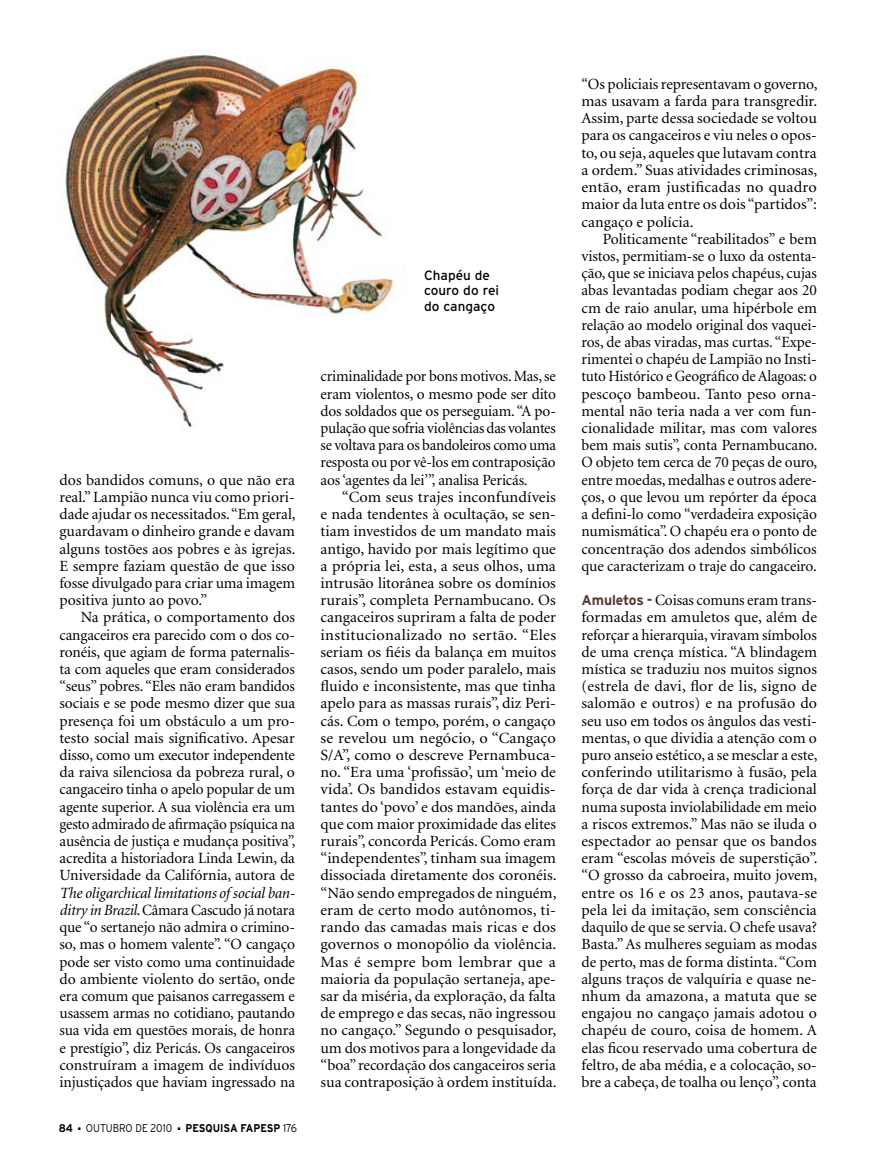
<style>
.page{position:relative;width:885px;height:1170px;background:#fff}
.page>*{position:absolute;margin:0;border:0;box-sizing:border-box;transform-origin:0 0}
.t1{font:15.6px/17.2px "Minion";letter-spacing:-.005em;color:#000;text-align:justify}
.t2{font:15.6px/17.2px "Minion";letter-spacing:-.005em;color:#000;text-align:justify;scale:1.04 1}
.t3{font:13.5px/15.8px "Interstate";color:#000}
.t4{font:700 11.25px "Interstate";color:#000;scale:.9 1}
.t5{font:300 11.25px "Interstate";color:#000;scale:.9 1}
.s1{font-style:italic}
.s2{font-weight:300}
.s3{font-family:"Interstate";font-weight:700;font-size:14.25px;color:#543c32}
</style>
<div class="page">
<img style="left:65px;top:53px;width:340px;height:375px">
<p class="t1" style="left:60px;top:471px;width:237px">dos bandidos comuns, o que não era real.” Lampião nunca viu como priori&shy;dade ajudar os necessitados. “Em geral, guardavam o dinheiro grande e davam alguns tostões aos pobres e às igrejas.<br>E sempre faziam questão de que isso fosse divulgado para criar uma imagem positiva junto ao povo.”</p>
<p class="t1" style="left:60px;top:609px;width:237px;text-indent:21px">Na prática, o comportamento dos cangaceiros era parecido com o dos co&shy;ronéis, que agiam de forma paternalis&shy;ta com aqueles que eram considerados “seus” pobres. “Eles não eram bandidos sociais e se pode mesmo dizer que sua presença foi um obstáculo a um pro&shy;testo social mais significativo. Apesar disso, como um executor independente da raiva silenciosa da pobreza rural, o cangaceiro tinha o apelo popular de um agente superior. A sua violência era um gesto admirado de afirmação psíquica na ausência de justiça e mudança positiva”, acredita a historiadora Linda Lewin, da Universidade da Califórnia, autora de</p>
<p class="t1" style="left:60px;top:884px;width:237px"><span class="s1">The oligarchical limitations of social ban&shy;ditry in Brazil</span>. Câmara Cascudo já notara que “o sertanejo não admira o crimino&shy;so, mas o homem valente”. “O cangaço pode ser visto como uma continuidade do ambiente violento do sertão, onde era comum que paisanos carregassem e usassem armas no cotidiano, pautando sua vida em questões morais, de honra e prestígio”, diz Pericás. Os cangaceiros construíram a imagem de indivíduos injustiçados que haviam ingressado na</p>
<p class="t4" style="left:59px;top:1121px;width:17px">84</p>
<p class="t5" style="left:78px;top:1121px;width:106px">■ OUTUBRO DE 2010</p>
<p class="t4" style="left:178px;top:1121px;width:134px">■ PESQUISA FAPESP <span class="s2">176</span></p>
<p class="t3" style="left:424px;top:267px;width:76px">Chapéu de couro do rei do cangaço</p>
<p class="t1" style="left:320px;top:368px;width:237px">criminalidade por bons motivos. Mas, se eram violentos, o mesmo pode ser dito dos soldados que os perseguiam. “A po&shy;pulação que sofria violências das volantes se voltava para os bandoleiros como uma resposta ou por vê-los em contraposição aos ‘agentes da lei’”, analisa Pericás.</p>
<p class="t2" style="left:320px;top:489px;width:228px;text-indent:21px">“Com seus trajes inconfundíveis e nada tendentes à ocultação, se sen&shy;tiam investidos de um mandato mais antigo, havido por mais legítimo que a própria lei, esta, a seus olhos, uma intrusão litorânea sobre os domínios rurais”, completa Pernambucano. Os cangaceiros supriram a falta de poder institucionalizado no sertão. “Eles seriam os fiéis da balança em muitos casos, sendo um poder paralelo, mais fluido e inconsistente, mas que tinha apelo para as massas rurais”, diz Peri&shy;cás. Com o tempo, porém, o cangaço se revelou um negócio, o “Cangaço S/A”, como o descreve Pernambuca&shy;no. “Era uma ‘profissão’, um ‘meio de vida’. Os bandidos estavam equidis&shy;tantes do ‘povo’ e dos mandões, ainda que com maior proximidade das elites rurais”, concorda Pericás. Como eram “independentes”, tinham sua imagem dissociada diretamente dos coronéis. “Não sendo empregados de ninguém, eram de certo modo autônomos, ti&shy;rando das camadas mais ricas e dos governos o monopólio da violência.<br>Mas é sempre bom lembrar que a maioria da população sertaneja, ape&shy;sar da miséria, da exploração, da falta de emprego e das secas, não ingressou no cangaço.” Segundo o pesquisador, um dos motivos para a longevidade da “boa” recordação dos cangaceiros seria sua contraposição à ordem instituída.</p>
<p class="t1" style="left:581px;top:76px;width:237px">“Os policiais representavam o governo, mas usavam a farda para transgredir.<br>Assim, parte dessa sociedade se voltou para os cangaceiros e viu neles o opos&shy;to, ou seja, aqueles que lutavam contra a ordem.” Suas atividades criminosas, então, eram justificadas no quadro maior da luta entre os dois “partidos”: cangaço e polícia.</p>
<p class="t1" style="left:581px;top:231px;width:237px;text-indent:21px">Politicamente “reabilitados” e bem vistos, permitiam-se o luxo da ostenta&shy;ção, que se iniciava pelos chapéus, cujas abas levantadas podiam chegar aos 20 cm de raio anular, uma hipérbole em relação ao modelo original dos vaquei&shy;ros, de abas viradas, mas curtas. “Expe&shy;rimentei o chapéu de Lampião no Insti&shy;tuto Histórico e Geográfico de Alagoas: o pescoço bambeou. Tanto peso orna&shy;mental não teria nada a ver com fun&shy;cionalidade militar, mas com valores bem mais sutis”, conta Pernambucano.<br>O objeto tem cerca de 70 peças de ouro, entre moedas, medalhas e outros adere&shy;ços, o que levou um repórter da época a defini-lo como “verdadeira exposição numismática”. O chapéu era o ponto de concentração dos adendos simbólicos que caracterizam o traje do cangaceiro.</p>
<p class="t1" style="left:581px;top:592px;width:237px"><span class="s3">Amuletos -</span> Coisas comuns eram trans&shy;formadas em amuletos que, além de reforçar a hierarquia, viravam símbolos de uma crença mística. “A blindagem mística se traduziu nos muitos signos (estrela de davi, flor de lis, signo de salomão e outros) e na profusão do seu uso em todos os ângulos das vesti&shy;mentas, o que dividia a atenção com o puro anseio estético, a se mesclar a este, conferindo utilitarismo à fusão, pela força de dar vida à crença tradicional numa suposta inviolabilidade em meio a riscos extremos.” Mas não se iluda o espectador ao pensar que os bandos eram “escolas móveis de superstição”. “O grosso da cabroeira, muito jovem, entre os 16 e os 23 anos, pautava-se pela lei da imitação, sem consciência daquilo de que se servia. O chefe usava?<br>Basta.” As mulheres seguiam as modas de perto, mas de forma distinta. “Com alguns traços de valquíria e quase ne&shy;nhum da amazona, a matuta que se engajou no cangaço jamais adotou o chapéu de couro, coisa de homem. A elas ficou reservado uma cobertura de feltro, de aba média, e a colocação, so&shy;bre a cabeça, de toalha ou lenço”, conta</p>
</div>
